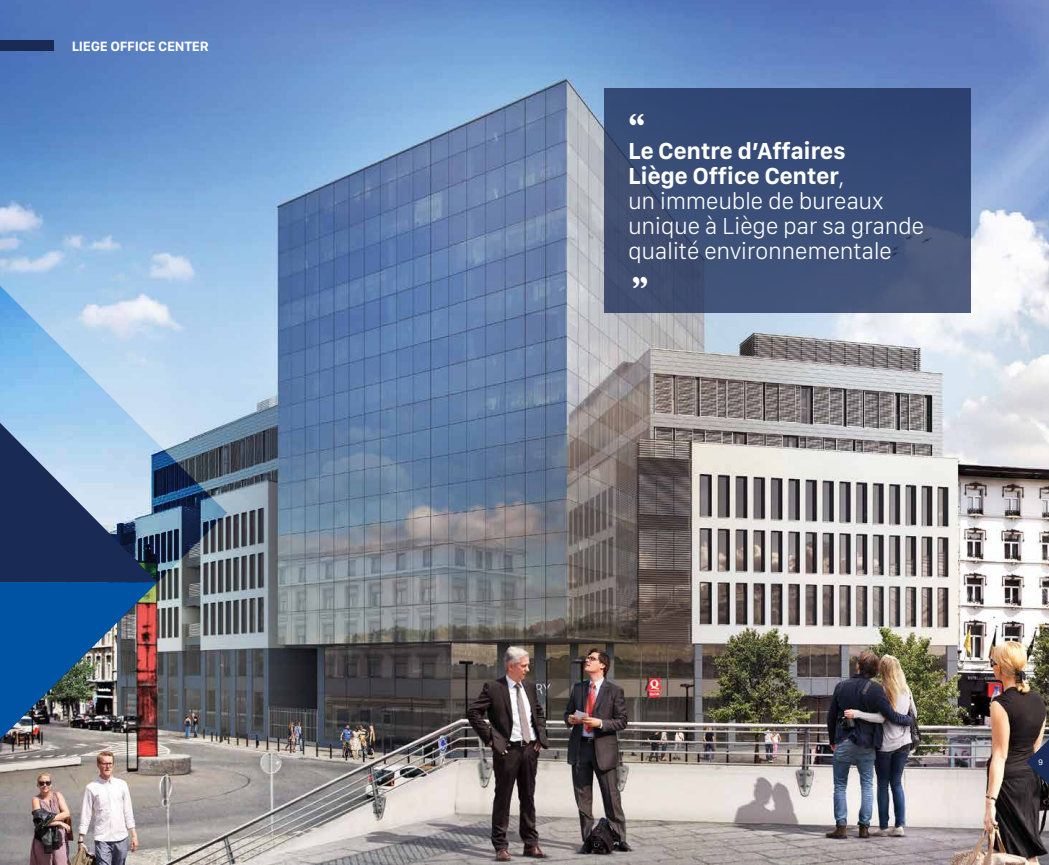
<style>
.page{position:relative;width:1049px;height:865px;background:#fff}
.page>*{position:absolute;margin:0;border:0;box-sizing:border-box;transform-origin:0 0}
.t1{font:700 36px "Garamond";color:#fff}
.t2{font:300 24px/25px "San Francisco Text";letter-spacing:-.02em;color:#fff}
.t3{font:700 14px "San Francisco Text";letter-spacing:-.02em;color:#fff}
.t4{font:8px "Helvetica Neue";color:#fff}
.s1{font-weight:700}
</style>
<div class="page">
<img style="left:0;top:0;width:1049px;height:865px">
<img style="left:0;top:272px;width:227px;height:482px">
<img style="left:0;top:423px;width:157px;height:316px">
<div style="left:604px;top:88px;width:367px;height:224px;background:linear-gradient(to bottom,#2e4574,#485678)"></div>
<div style="left:0;top:40px;width:53px;height:11px;background:#192a55"></div>
<svg style="left:1026px;top:739px;width:23px;height:45px"></svg>
<p class="t3" style="left:72px;top:37px;width:138px">LIEGE OFFICE CENTER</p>
<h1 class="t1" style="left:628px;top:104px;width:18px">‘‘</h1>
<p class="t2" style="left:628px;top:137px;width:298px"><span class="s1">Le Centre d’Affaires<br>Liège Office Center</span>,<br>un immeuble de bureaux unique à Liège par sa grande qualité environnementale</p>
<h1 class="t1" style="left:649px;top:298px;width:18px;rotate:-180deg">‘‘</h1>
<p class="t4" style="left:1038px;top:756px;width:6px">9</p>
</div>
